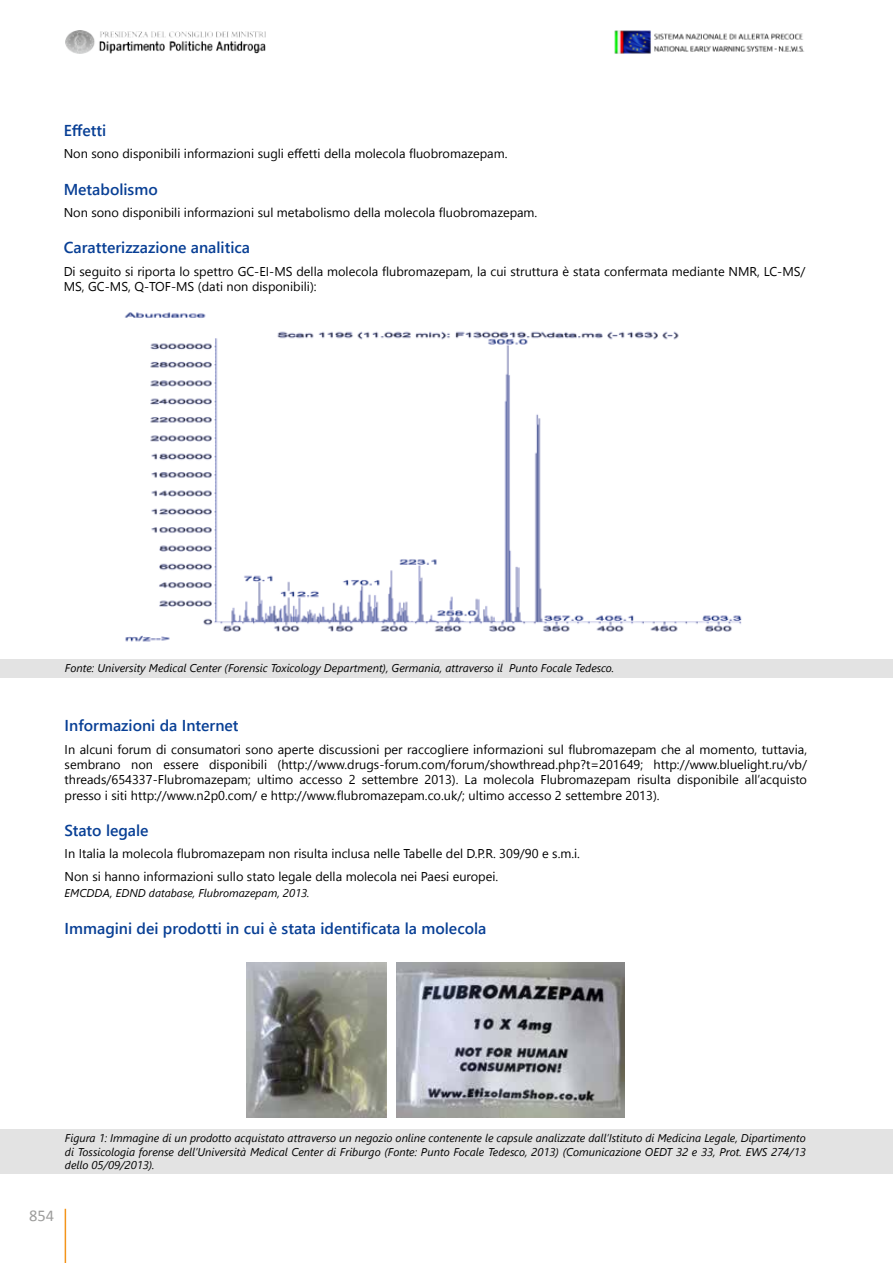
<style>
.page{position:relative;width:893px;height:1263px;background:#fff}
.page>*{position:absolute;margin:0;border:0;box-sizing:border-box;transform-origin:0 0}
.t1{font:16.5px "Calibri";color:#9d9d9c}
.t2{font:600 15.75px "Segoe UI";color:#083f95}
.t3{font:12.75px/15.3px "Segoe UI";color:#000}
.t4{font:italic 11.25px/13.5px "Segoe UI";color:#000;text-align:justify}
</style>
<div class="page">
<hr style="left:892px;top:0;width:1px;height:55px;background:#6f9fd4">
<hr style="left:65px;top:1209px;width:1px;height:54px;background:#f3941b">
<img style="left:66px;top:30px;width:199px;height:24px">
<img style="left:614px;top:31px;width:190px;height:23px">
<img style="left:124px;top:312px;width:618px;height:330px">
<div style="left:0;top:659px;width:893px;height:19px;background:#e3e3e3"></div>
<div style="left:0;top:1129px;width:893px;height:45px;background:#e3e3e3"></div>
<img style="left:247px;top:962px;width:139px;height:156px">
<img style="left:397px;top:962px;width:228px;height:156px">
<p class="t2" style="left:64px;top:118px;width:44px">Effetti</p>
<p class="t3" style="left:64px;top:146px;width:445px">Non sono disponibili informazioni sugli effetti della molecola fluobromazepam.</p>
<p class="t2" style="left:64px;top:177px;width:96px">Metabolismo</p>
<p class="t3" style="left:64px;top:204px;width:475px">Non sono disponibili informazioni sul metabolismo della molecola fluobromazepam.</p>
<p class="t2" style="left:64px;top:236px;width:188px">Caratterizzazione analitica</p>
<p class="t3" style="left:64px;top:263px;width:743px">Di seguito si riporta lo spettro GC-EI-MS della molecola flubromazepam, la cui struttura è stata confermata mediante NMR, LC-MS/<br>MS, GC-MS, Q-TOF-MS (dati non disponibili):</p>
<p class="t4" style="left:65px;top:661px;width:551px">Fonte: University Medical Center (Forensic Toxicology Department), Germania, attraverso il Punto Focale Tedesco.</p>
<p class="t2" style="left:65px;top:714px;width:175px">Informazioni da Internet</p>
<p class="t3" style="left:65px;top:741px;width:744px;text-align:justify">In alcuni forum di consumatori sono aperte discussioni per raccogliere informazioni sul flubromazepam che al momento, tuttavia, sembrano non essere disponibili (http://www.drugs-forum.com/forum/showthread.php?t=201649; http://www.bluelight.ru/vb/ threads/654337-Flubromazepam; ultimo accesso 2 settembre 2013). La molecola Flubromazepam risulta disponibile all’acquisto presso i siti http://www.n2p0.com/ e http://www.flubromazepam.co.uk/; ultimo accesso 2 settembre 2013).</p>
<p class="t2" style="left:65px;top:818px;width:86px">Stato legale</p>
<p class="t3" style="left:65px;top:842px;width:517px;line-height:22.5px">In Italia la molecola flubromazepam non risulta inclusa nelle Tabelle del D.P.R. 309/90 e s.m.i.<br>Non si hanno informazioni sullo stato legale della molecola nei Paesi europei.</p>
<p class="t4" style="left:65px;top:886px;width:246px">EMCDDA, EDND database, Flubromazepam, 2013.</p>
<p class="t2" style="left:65px;top:916px;width:423px">Immagini dei prodotti in cui è stata identificata la molecola</p>
<p class="t4" style="left:65px;top:1131px;width:742px">Figura 1: Immagine di un prodotto acquistato attraverso un negozio online contenente le capsule analizzate dall’Istituto di Medicina Legale, Dipartimento di Tossicologia forense dell’Università Medical Center di Friburgo (Fonte: Punto Focale Tedesco, 2013) (Comunicazione OEDT 32 e 33, Prot. EWS 274/13 dello 05/09/2013).</p>
<p class="t1" style="left:29px;top:1205px;width:27px">854</p>
</div>
